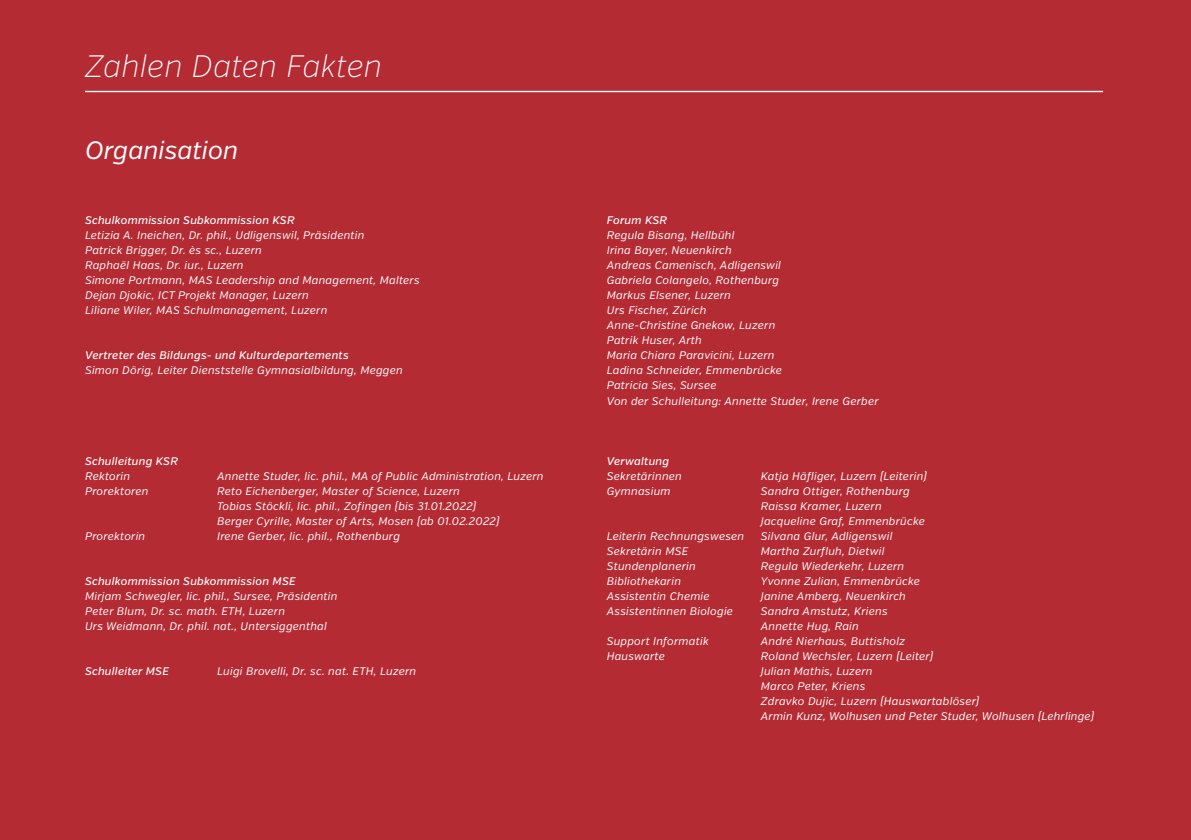
<style>
.page{position:relative;width:1191px;height:840px;background:#fff}
.page>*{position:absolute;margin:0;border:0;box-sizing:border-box;transform-origin:0 0}
.t1{font:italic 200 31px "Verb";color:#fff}
.t2{font:italic 25px "Verb";color:#fff}
.t3{font:italic 11px/15px "Verb";letter-spacing:.02em;color:#fff}
.t4{font:italic 500 11px "Verb";letter-spacing:.02em;color:#fff}
</style>
<div class="page">
<div style="left:0;top:0;width:1191px;height:839px;background:#b52b34"></div>
<hr style="left:85px;top:91px;width:1018px;height:1px;background:#fff">
<h1 class="t1" style="left:85px;top:48px;width:298px">Zahlen Daten Fakten</h1>
<h2 class="t2" style="left:85px;top:135px;width:155px">Organisation</h2>
<p class="t4" style="left:85px;top:213px;width:211px">Schulkommission Subkommission KSR</p>
<p class="t3" style="left:85px;top:228px;width:336px">Letizia A. Ineichen, Dr. phil., Udligenswil, Präsidentin<br>Patrick Brigger, Dr. ès sc., Luzern<br>Raphaël Haas, Dr. iur., Luzern<br>Simone Portmann, MAS Leadership and Management, Malters Dejan Djokic, ICT Projekt Manager, Luzern<br>Liliane Wiler, MAS Schulmanagement, Luzern</p>
<p class="t4" style="left:85px;top:349px;width:265px">Vertreter des Bildungs- und Kulturdepartements</p>
<p class="t3" style="left:85px;top:363px;width:319px">Simon Dörig, Leiter Dienststelle Gymnasialbildung, Meggen</p>
<p class="t4" style="left:85px;top:454px;width:94px">Schulleitung KSR</p>
<p class="t3" style="left:85px;top:468px;width:47px">Rektorin</p>
<p class="t3" style="left:217px;top:468px;width:328px">Annette Studer, lic. phil., MA of Public Administration, Luzern</p>
<p class="t3" style="left:85px;top:483px;width:65px">Prorektoren</p>
<p class="t3" style="left:217px;top:483px;width:284px">Reto Eichenberger, Master of Science, Luzern<br>Tobias Stöckli, lic. phil., Zofingen (bis 31.01.2022)<br>Berger Cyrille, Master of Arts, Mosen (ab 01.02.2022)</p>
<p class="t3" style="left:85px;top:528px;width:62px">Prorektorin</p>
<p class="t3" style="left:217px;top:528px;width:184px">Irene Gerber, lic. phil., Rothenburg</p>
<p class="t4" style="left:85px;top:574px;width:212px">Schulkommission Subkommission MSE</p>
<p class="t3" style="left:85px;top:588px;width:254px">Mirjam Schwegler, lic. phil., Sursee, Präsidentin<br>Peter Blum, Dr. sc. math. ETH, Luzern<br>Urs Weidmann, Dr. phil. nat., Untersiggenthal</p>
<p class="t4" style="left:85px;top:664px;width:85px">Schulleiter MSE</p>
<p class="t3" style="left:217px;top:663px;width:201px">Luigi Brovelli, Dr. sc. nat. ETH, Luzern</p>
<p class="t4" style="left:607px;top:214px;width:62px">Forum KSR</p>
<p class="t3" style="left:607px;top:228px;width:273px">Regula Bisang, Hellbühl<br>Irina Bayer, Neuenkirch<br>Andreas Camenisch, Adligenswil<br>Gabriela Colangelo, Rothenburg<br>Markus Elsener, Luzern<br>Urs Fischer, Zürich<br>Anne-Christine Gnekow, Luzern<br>Patrik Huser, Arth<br>Maria Chiara Paravicini, Luzern<br>Ladina Schneider, Emmenbrücke<br>Patricia Sies, Sursee<br>Von der Schulleitung: Annette Studer, Irene Gerber</p>
<p class="t4" style="left:607px;top:454px;width:64px">Verwaltung</p>
<p class="t3" style="left:607px;top:468px;width:77px">Sekretärinnen</p>
<p class="t3" style="left:761px;top:468px;width:167px">Katja Häfliger, Luzern (Leiterin)</p>
<p class="t3" style="left:607px;top:483px;width:65px">Gymnasium</p>
<p class="t3" style="left:761px;top:483px;width:165px">Sandra Ottiger, Rothenburg<br>Raissa Kramer, Luzern<br>Jacqueline Graf, Emmenbrücke</p>
<p class="t3" style="left:607px;top:528px;width:139px">Leiterin Rechnungswesen</p>
<p class="t3" style="left:761px;top:528px;width:133px">Silvana Glur, Adligenswil</p>
<p class="t3" style="left:607px;top:543px;width:83px">Sekretärin MSE</p>
<p class="t3" style="left:761px;top:543px;width:125px">Martha Zurfluh, Dietwil</p>
<p class="t3" style="left:607px;top:558px;width:90px">Stundenplanerin</p>
<p class="t3" style="left:761px;top:558px;width:145px">Regula Wiederkehr, Luzern</p>
<p class="t3" style="left:607px;top:573px;width:76px">Bibliothekarin</p>
<p class="t3" style="left:761px;top:573px;width:161px">Yvonne Zulian, Emmenbrücke</p>
<p class="t3" style="left:607px;top:588px;width:104px">Assistentin Chemie</p>
<p class="t3" style="left:761px;top:588px;width:146px">Janine Amberg, Neuenkirch</p>
<p class="t3" style="left:607px;top:603px;width:128px">Assistentinnen Biologie</p>
<p class="t3" style="left:761px;top:603px;width:128px">Sandra Amstutz, Kriens<br>Annette Hug, Rain</p>
<p class="t3" style="left:607px;top:633px;width:103px">Support Informatik</p>
<p class="t3" style="left:761px;top:633px;width:146px">André Nierhaus, Buttisholz</p>
<p class="t3" style="left:607px;top:648px;width:60px">Hauswarte</p>
<p class="t3" style="left:761px;top:648px;width:335px">Roland Wechsler, Luzern (Leiter)<br>Julian Mathis, Luzern<br>Marco Peter, Kriens<br>Zdravko Dujic, Luzern (Hauswartablöser)<br>Armin Kunz, Wolhusen und Peter Studer, Wolhusen (Lehrlinge)</p>
</div>
